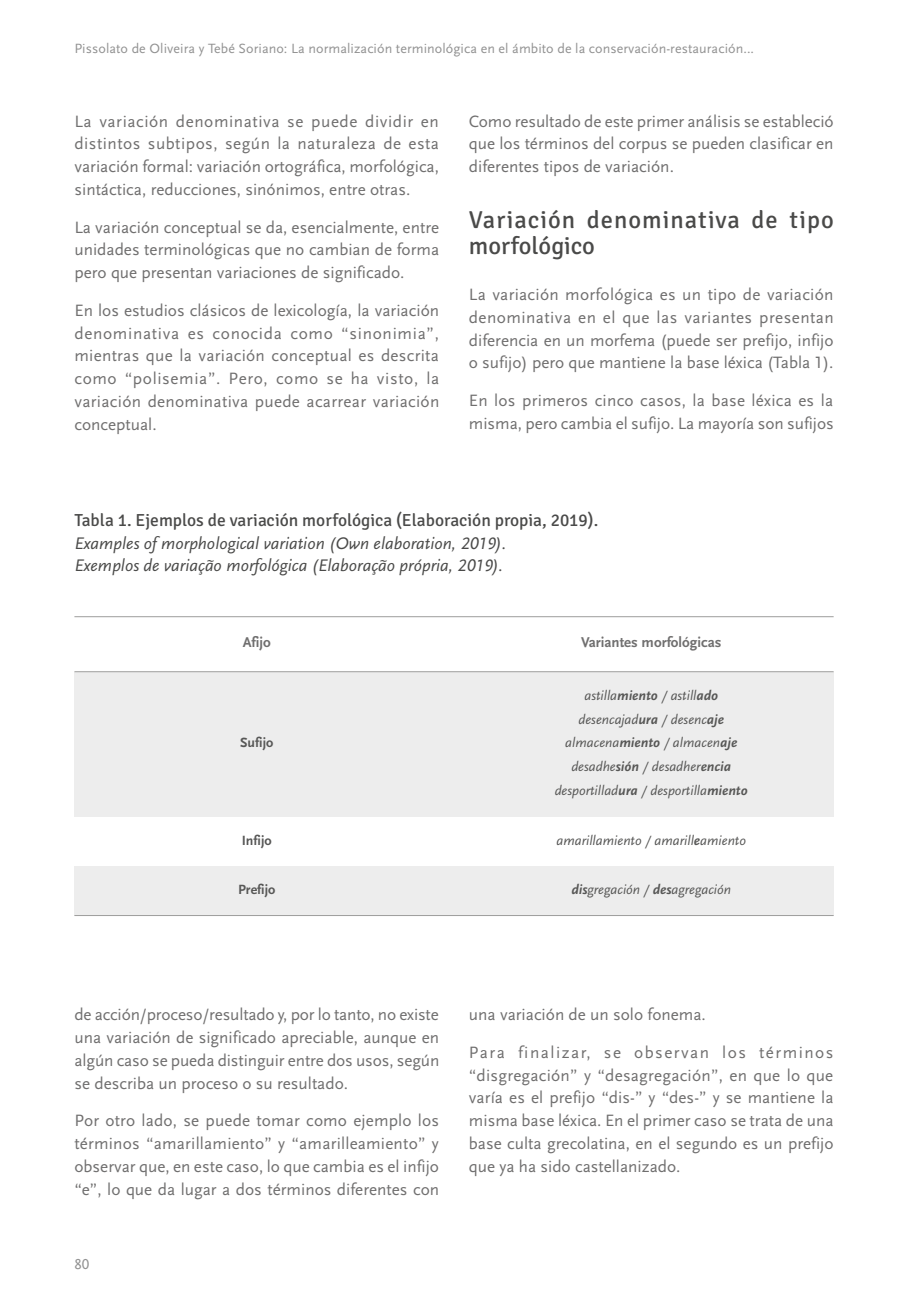
<style>
.page{position:relative;width:918px;height:1315px;background:#fff}
.page>*{position:absolute;margin:0;border:0;box-sizing:border-box;transform-origin:0 0}
.t1{font:24.5px/26.2px "Signika";letter-spacing:.04em;color:#4a4a49}
.t2{font:17.5px/22.4px "Scala Sans Regular LF Italic";color:#4a4a49}
.t3{font:17.5px "Signika";color:#4a4a49}
.t4{font:17.15px/22.8px "Scala Sans Regular LF";color:#706f6f;text-align:justify}
.t5{font:17.15px/37.6px "Scala Sans Regular LF";letter-spacing:.085em;color:#706f6f}
.t6{font:14.88px "Scala Sans Bold LF";color:#706f6f}
.t7{font:14.88px "Scala Sans Regular LF";color:#929292}
.t8{font:14px/24px "Scala Sans Regular LF Italic";color:#575756;text-align:center}
.t9{font:14px "Scala Sans Regular LF";letter-spacing:.005em;color:#929292}
.t10{font:14px "Scala Sans Bold LF";color:#575756}
.s1{font-family:"Scala Sans Bold LF Italic"}
</style>
<div class="page">
<div style="left:74px;top:672px;width:759px;height:145px;background:#ededed"></div>
<div style="left:74px;top:867px;width:759px;height:49px;background:#ededed"></div>
<hr style="left:74px;top:915px;width:759px;height:1px;background:#9d9d9c">
<hr style="left:74px;top:616px;width:759px;height:1px;background:#9d9d9c">
<hr style="left:74px;top:671px;width:759px;height:1px;background:#9d9d9c">
<p class="t9" style="left:74px;top:41px;width:681px">Pissolato de Oliveira y Tebé Soriano: La normalización terminológica en el ámbito de la conservación-restauración...</p>
<p class="t4" style="left:74px;top:110px;width:366px">La variación denominativa se puede dividir en distintos subtipos, según la naturaleza de esta variación formal: variación ortográfica, morfológica, sintáctica, reducciones, sinónimos, entre otras.</p>
<p class="t4" style="left:74px;top:216px;width:366px">La variación conceptual se da, esencialmente, entre unidades terminológicas que no cambian de forma pero que presentan variaciones de significado.</p>
<p class="t4" style="left:74px;top:299px;width:366px">En los estudios clásicos de lexicología, la variación denominativa es conocida como “sinonimia”, mientras que la variación conceptual es descrita como “polisemia”. Pero, como se ha visto, la variación denominativa puede acarrear variación conceptual.</p>
<p class="t4" style="left:469px;top:110px;width:366px">Como resultado de este primer análisis se estableció que los términos del corpus se pueden clasificar en diferentes tipos de variación.</p>
<h1 class="t1" style="left:469px;top:207px;width:366px">Variación denominativa de tipo morfológico</h1>
<p class="t4" style="left:469px;top:283px;width:366px">La variación morfológica es un tipo de variación denominativa en el que las variantes presentan diferencia en un morfema (puede ser prefijo, infijo o sufijo) pero que mantiene la base léxica (Tabla 1).</p>
<p class="t4" style="left:469px;top:389px;width:366px">En los primeros cinco casos, la base léxica es la misma, pero cambia el sufijo. La mayoría son sufijos</p>
<p class="t3" style="left:74px;top:510px;width:525px">Tabla 1. Ejemplos de variación morfológica (Elaboración propia, 2019).</p>
<p class="t2" style="left:74px;top:532px;width:433px">Examples of morphological variation (Own elaboration, 2019).<br>Exemplos de variação morfológica (Elaboração própria, 2019).</p>
<p class="t6" style="left:243px;top:634px;width:30px">Afijo</p>
<p class="t6" style="left:581px;top:634px;width:142px">Variantes morfológicas</p>
<p class="t8" style="left:555px;top:683px;width:195px">astilla<span class="s1">miento</span> / astill<span class="s1">ado </span>desencajad<span class="s1">ura</span> / desenc<span class="s1">aje </span>almacena<span class="s1">miento</span> / almacen<span class="s1">aje </span>desadhe<span class="s1">sión</span> / desadher<span class="s1">encia </span>desportillad<span class="s1">ura</span> / desportilla<span class="s1">miento</span></p>
<p class="t10" style="left:240px;top:734px;width:35px">Sufijo</p>
<p class="t10" style="left:242px;top:832px;width:31px">Infijo</p>
<p class="t8" style="left:556px;top:828px;width:191px">amarillamiento / amarill<span class="s1">e</span>amiento</p>
<p class="t10" style="left:238px;top:882px;width:39px">Prefijo</p>
<p class="t8" style="left:571px;top:878px;width:161px"><span class="s1">dis</span>gregación / <span class="s1">des</span>agregación</p>
<p class="t4" style="left:74px;top:1003px;width:366px">de acción/proceso/resultado y, por lo tanto, no existe una variación de significado apreciable, aunque en algún caso se pueda distinguir entre dos usos, según se describa un proceso o su resultado.</p>
<p class="t4" style="left:74px;top:1109px;width:366px">Por otro lado, se puede tomar como ejemplo los términos “amarillamiento” y “amarilleamiento” y observar que, en este caso, lo que cambia es el infijo “e”, lo que da lugar a dos términos diferentes con</p>
<p class="t7" style="left:74px;top:1255px;width:16px">80</p>
<p class="t5" style="left:469px;top:996px;width:366px">una variación de un solo fonema.<br>Para finalizar, se observan los términos</p>
<p class="t4" style="left:469px;top:1064px;width:366px">“disgregación” y “desagregación”, en que lo que varía es el prefijo “dis-” y “des-” y se mantiene la misma base léxica. En el primer caso se trata de una base culta grecolatina, en el segundo es un prefijo que ya ha sido castellanizado.</p>
</div>
